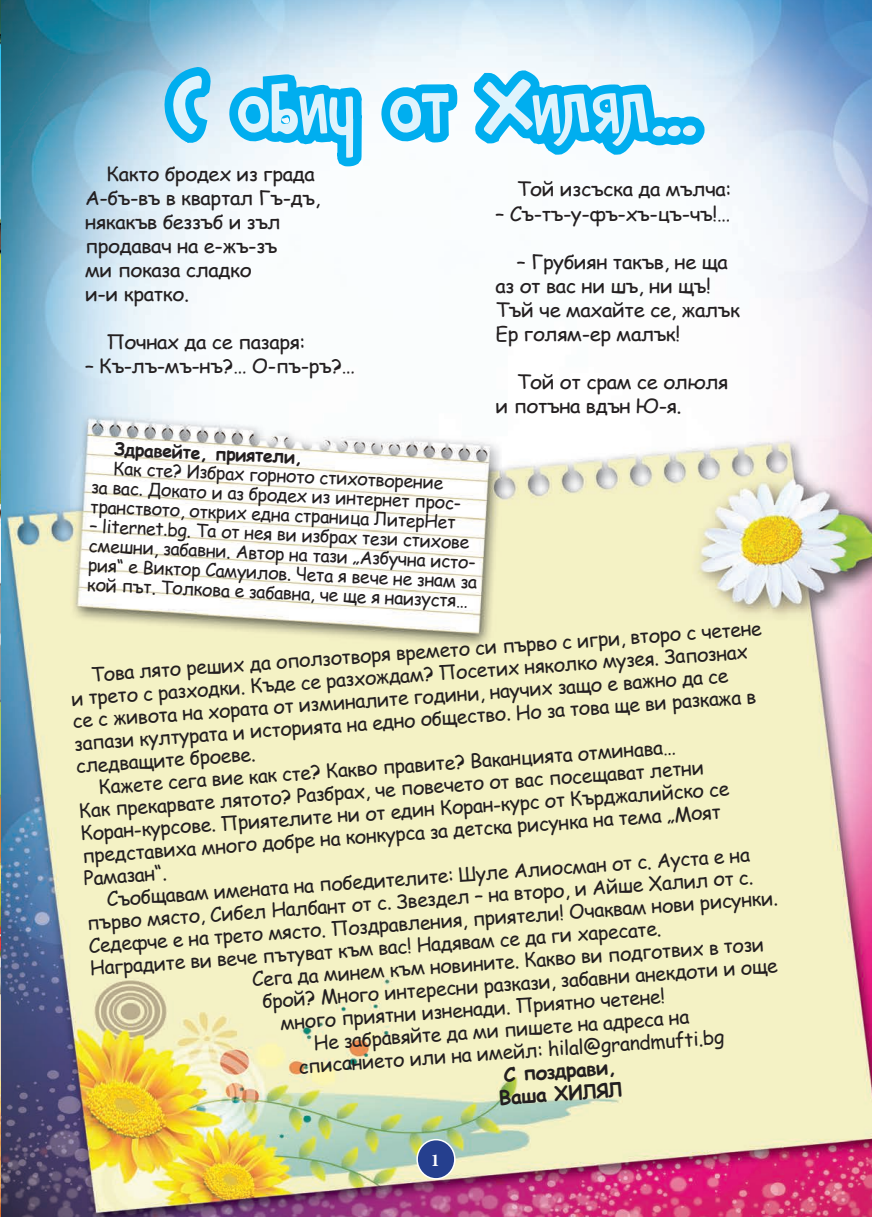
<style>
.page{position:relative;width:872px;height:1217px;background:#fff}
.page>*{position:absolute;margin:0;border:0;box-sizing:border-box;transform-origin:0 0}
.t1{font:64.05px "Rumpelstiltskin";color:#dff3fc}
.t2{font:19.5px "Comic Sans MS";letter-spacing:-.02em;color:#231f20}
.t3{font:19.5px/24px "Comic Sans MS";letter-spacing:-.02em;color:#231f20;scale:1.04 1}
.t4{font:700 19.5px/22.5px "Comic Sans MS";color:#231f20;text-align:center}
.t5{font:18px/19.5px "Comic Sans MS";color:#231f20;text-align:center}
.t6{font:700 18px "Comic Sans MS";color:#231f20}
.t7{font:700 18px "Minion Pro";color:#fff}
.s1{font-size:91.5px}
</style>
<div class="page">
<img style="left:0;top:0;width:872px;height:1216px">
<div style="left:417px;top:1139px;width:38px;height:39px;background:#253f8e;border-radius:50%"></div>
<div style="left:416px;top:1138px;width:39px;height:41px;border:2px solid #fff;border-radius:50%"></div>
<svg style="left:151px;top:0;width:569px;height:508px"></svg>
<h1 class="t1" style="left:171px;top:73px;width:529px"><span class="s1">с</span> обич от <span class="s1">х</span>илял<span class="s1">…</span></h1>
<p class="t3" style="left:85px;top:161px;width:228px;text-indent:21px">Както бродех из града<br>А-бъ-въ в квартал Гъ-дъ, някакъв беззъб и зъл продавач на е-жъ-зъ<br>ми показа сладко<br>и-и кратко.</p>
<p class="t3" style="left:106px;top:329px;width:193px">Почнах да се пазаря:</p>
<p class="t3" style="left:85px;top:353px;width:261px">– Къ-лъ-мъ-нъ?… О-пъ-ръ?…</p>
<p class="t3" style="left:517px;top:177px;width:208px">Той изсъска да мълча:</p>
<p class="t3" style="left:495px;top:201px;width:227px">– Съ-тъ-у-фъ-хъ-цъ-чъ!…</p>
<p class="t3" style="left:495px;top:249px;width:237px;text-indent:21px">– Грубиян такъв, не ща аз от вас ни шъ, ни щъ!<br>Тъй че махайте се, жалък<br>Ер голям-ер малък!</p>
<p class="t3" style="left:495px;top:369px;width:225px;text-indent:21px">Той от срам се олюля и потъна вдън Ю-я.</p>
<p class="t6" style="left:115px;top:434px;width:190px;rotate:3deg">Здравейте, приятели,</p>
<p class="t5" style="left:93px;top:455px;width:372px;rotate:3deg">Как сте? Избрах горното стихотворение<br>за вас. Докато и аз бродех из интернет прос&shy;транството, открих една страница ЛитерНет</p>
<p class="t5" style="left:90px;top:514px;width:391px;text-align:left;rotate:3deg">– liternet.bg. Та от нея ви избрах тези стихове смешни, забавни. Автор на тази „Азбучна исто&shy;рия“ е Виктор Самуилов. Чета я вече не знам за кой път. Толкова е забавна, че ще я наизустя…</p>
<p class="t2" style="left:90px;top:660px;width:674px;rotate:-4deg">Това лято реших да оползотворя времето си първо с игри, второ с четене</p>
<p class="t2" style="left:70px;top:684px;width:679px;rotate:-4deg">и трето с разходки. Къде се разхождам? Посетих няколко музея. Запознах</p>
<p class="t2" style="left:72px;top:706px;width:658px;rotate:-4deg">се с живота на хората от изминалите години, научих защо е важно да се</p>
<p class="t2" style="left:73px;top:729px;width:685px;rotate:-4deg">запази културата и историята на едно общество. Но за това ще ви разкажа в</p>
<p class="t2" style="left:75px;top:751px;width:181px;rotate:-4deg">следващите броеве.</p>
<p class="t2" style="left:98px;top:772px;width:580px;rotate:-4deg">Кажете сега вие как сте? Какво правите? Ваканцията отминава…</p>
<p class="t2" style="left:78px;top:796px;width:628px;rotate:-4deg">Как прекарвате лятото? Разбрах, че повечето от вас посещават летни</p>
<p class="t2" style="left:80px;top:818px;width:651px;rotate:-4deg">Коран-курсове. Приятелите ни от един Коран-курс от Кърджалийско се</p>
<p class="t2" style="left:81px;top:841px;width:641px;rotate:-4deg">представиха много добре на конкурса за детска рисунка на тема „Моят</p>
<p class="t2" style="left:83px;top:863px;width:85px;rotate:-4deg">Рамазан“.</p>
<p class="t2" style="left:106px;top:884px;width:646px;rotate:-4deg">Съобщавам имената на победителите: Шуле Алиосман от с. Ауста е на</p>
<p class="t2" style="left:86px;top:908px;width:669px;rotate:-4deg">първо място, Сибел Налбант от с. Звездел – на второ, и Айше Халил от с.</p>
<p class="t2" style="left:87px;top:931px;width:692px;rotate:-4deg">Седефче е на трето място. Поздравления, приятели! Очаквам нови рисунки.</p>
<p class="t2" style="left:89px;top:953px;width:574px;rotate:-4deg">Наградите ви вече пътуват към вас! Надявам се да ги харесате.</p>
<p class="t2" style="left:251px;top:964px;width:515px;rotate:-4deg">Сега да минем към новините. Какво ви подготвих в този</p>
<p class="t2" style="left:261px;top:986px;width:518px;rotate:-4deg">брой? Много интересни разкази, забавни анекдоти и още</p>
<p class="t2" style="left:279px;top:1007px;width:387px;rotate:-4deg">много приятни изненади. Приятно четене!</p>
<p class="t2" style="left:313px;top:1028px;width:378px;rotate:-4deg">Не забравяйте да ми пишете на адреса на</p>
<p class="t2" style="left:297px;top:1051px;width:428px;rotate:-4deg">списанието или на имейл: hilal@grandmufti.bg</p>
<p class="t4" style="left:496px;top:1062px;width:125px;rotate:-4deg">С поздрави,<br>Ваша ХИЛЯЛ</p>
<p class="t7" style="left:430px;top:1146px;width:10px">1</p>
</div>
